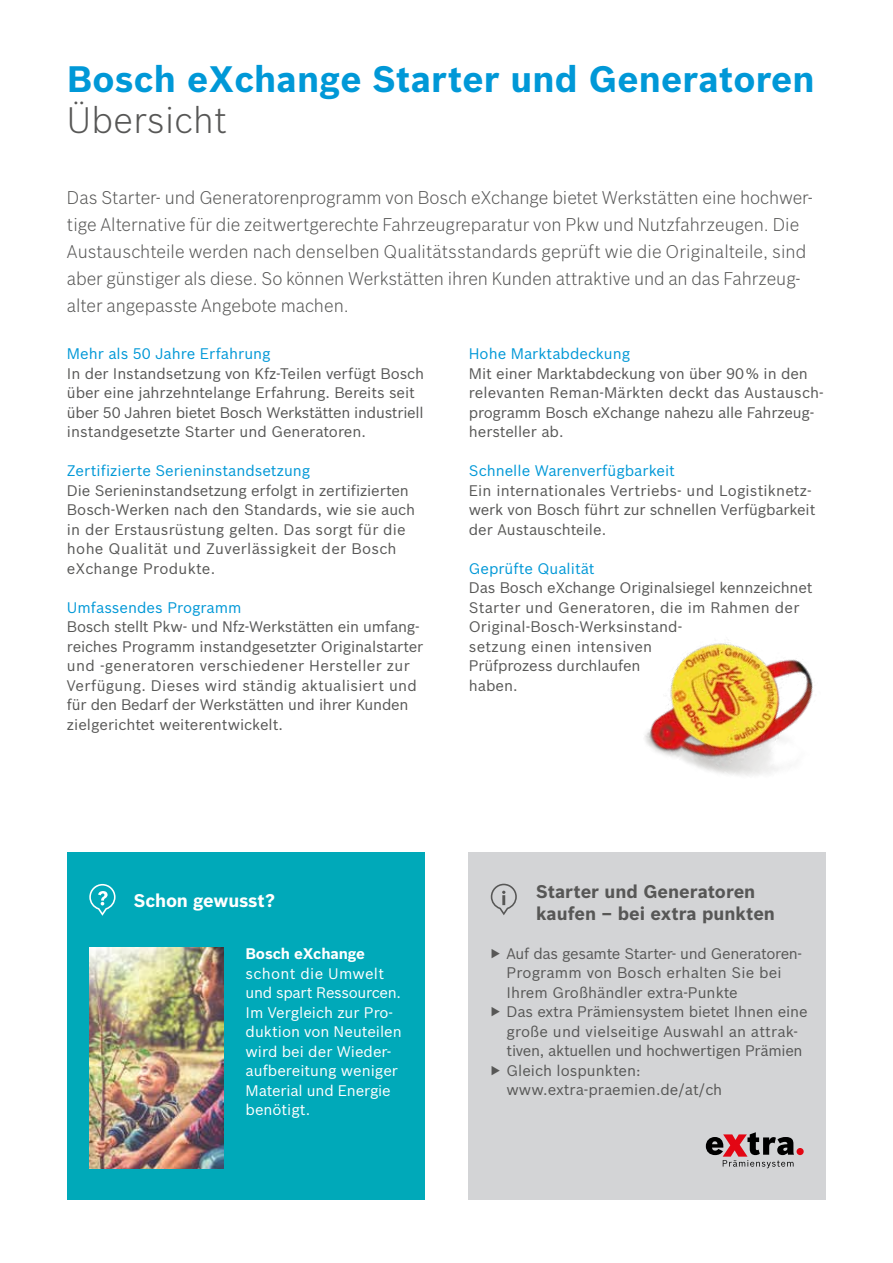
<style>
.page{position:relative;width:893px;height:1263px;background:#fff}
.page>*{position:absolute;margin:0;border:0;box-sizing:border-box;transform-origin:0 0}
.t1{font:700 36px "Bosch Sans";letter-spacing:.005em;color:#0098d7}
.t2{font:300 36px "Bosch Sans";letter-spacing:.01em;color:#575756}
.t3{font:300 18px/27px "Bosch Sans";color:#575756}
.t4{font:700 18px/21.6px "Bosch Sans";color:#575756}
.t5{font:700 18px "Bosch Sans";letter-spacing:-.01em;color:#fff}
.t6{font:15px/19.5px "Bosch Sans";letter-spacing:-.005em;color:#575756}
.t7{font:15px "Bosch Sans";color:#0098d7}
.t8{font:15px/19.5px "Bosch Sans";color:#fff}
.t9{font:700 15px "Bosch Sans";letter-spacing:-.01em;color:#fff}
</style>
<div class="page">
<div style="left:67px;top:852px;width:357px;height:348px;background:#00a9b9"></div>
<div style="left:469px;top:852px;width:357px;height:348px;background:#d3d4d6"></div>
<img style="left:89px;top:947px;width:134px;height:221px">
<div style="left:796px;top:1148px;width:8px;height:7px;background:#e30613;border-radius:50%"></div>
<svg style="left:706px;top:1132px;width:88px;height:36px"></svg>
<svg style="left:89px;top:884px;width:27px;height:32px"></svg>
<svg style="left:491px;top:884px;width:26px;height:31px"></svg>
<img style="left:645px;top:643px;width:168px;height:133px">
<h1 class="t1" style="left:67px;top:57px;width:749px">Bosch eXchange Starter und Generatoren</h1>
<h1 class="t2" style="left:67px;top:98px;width:162px">Übersicht</h1>
<p class="t3" style="left:67px;top:183px;width:747px">Das Starter- und Generatorenprogramm von Bosch eXchange bietet Werkstätten eine hochwer&shy;tige Alternative für die zeitwertgerechte Fahrzeugreparatur von Pkw und Nutzfahrzeugen. Die Austauschteile werden nach denselben Qualitätsstandards geprüft wie die Originalteile, sind aber günstiger als diese. So können Werkstätten ihren Kunden attraktive und an das Fahrzeug&shy;alter angepasste Angebote machen.</p>
<p class="t7" style="left:67px;top:345px;width:205px">Mehr als 50 Jahre Erfahrung</p>
<p class="t6" style="left:67px;top:363px;width:359px">In der Instandsetzung von Kfz-Teilen verfügt Bosch über eine jahrzehntelange Erfahrung. Bereits seit über 50 Jahren bietet Bosch Werkstätten industriell instandgesetzte Starter und Generatoren.</p>
<p class="t7" style="left:67px;top:462px;width:245px">Zertifizierte Serieninstandsetzung</p>
<p class="t6" style="left:67px;top:480px;width:350px">Die Serieninstandsetzung erfolgt in zertifizierten Bosch-Werken nach den Standards, wie sie auch in der Erstausrüstung gelten. Das sorgt für die hohe Qualität und Zuverlässigkeit der Bosch eXchange Produkte.</p>
<p class="t7" style="left:67px;top:598px;width:176px">Umfassendes Programm</p>
<p class="t6" style="left:67px;top:617px;width:358px">Bosch stellt Pkw- und Nfz-Werkstätten ein umfang&shy;reiches Programm instandgesetzter Originalstarter und -generatoren verschiedener Hersteller zur Verfügung. Dieses wird ständig aktualisiert und für den Bedarf der Werkstätten und ihrer Kunden zielgerichtet weiterentwickelt.</p>
<p class="t7" style="left:469px;top:345px;width:163px">Hohe Marktabdeckung</p>
<p class="t6" style="left:469px;top:364px;width:355px">Mit einer Marktabdeckung von über 90% in den relevanten Reman-Märkten deckt das Austausch&shy;programm Bosch eXchange nahezu alle Fahrzeug&shy;hersteller ab.</p>
<p class="t7" style="left:469px;top:462px;width:208px">Schnelle Warenverfügbarkeit</p>
<p class="t6" style="left:469px;top:481px;width:348px">Ein internationales Vertriebs- und Logistiknetz&shy;werk von Bosch führt zur schnellen Verfügbarkeit der Austauschteile.</p>
<p class="t7" style="left:469px;top:559px;width:127px">Geprüfte Qualität</p>
<p class="t6" style="left:469px;top:578px;width:345px">Das Bosch eXchange Originalsiegel kennzeichnet<br>Starter und Generatoren, die im Rahmen der<br>Original-Bosch-Werksinstand-<br>setzung einen intensiven<br>Prüfprozess durchlaufen<br>haben.</p>
<p class="t5" style="left:134px;top:889px;width:143px">Schon gewusst?</p>
<p class="t9" style="left:246px;top:944px;width:121px">Bosch eXchange</p>
<p class="t8" style="left:246px;top:963px;width:158px">schont die Umwelt und spart Ressourcen.<br>Im Vergleich zur Pro&shy;duktion von Neuteilen wird bei der Wieder&shy;aufbereitung weniger<br>Material und Energie benötigt.</p>
<p class="t4" style="left:536px;top:881px;width:240px">Starter und Generatoren kaufen – bei extra punkten</p>
<p class="t6" style="left:506px;top:943px;width:302px">Auf das gesamte Starter- und Generatoren-Programm von Bosch erhalten Sie bei Ihrem Großhändler extra-Punkte<br>Das extra Prämiensystem bietet Ihnen eine große und vielseitige Auswahl an attrak&shy;tiven, aktuellen und hochwertigen Prämien Gleich lospunkten: www.extra-praemien.de/at/ch</p>
</div>
